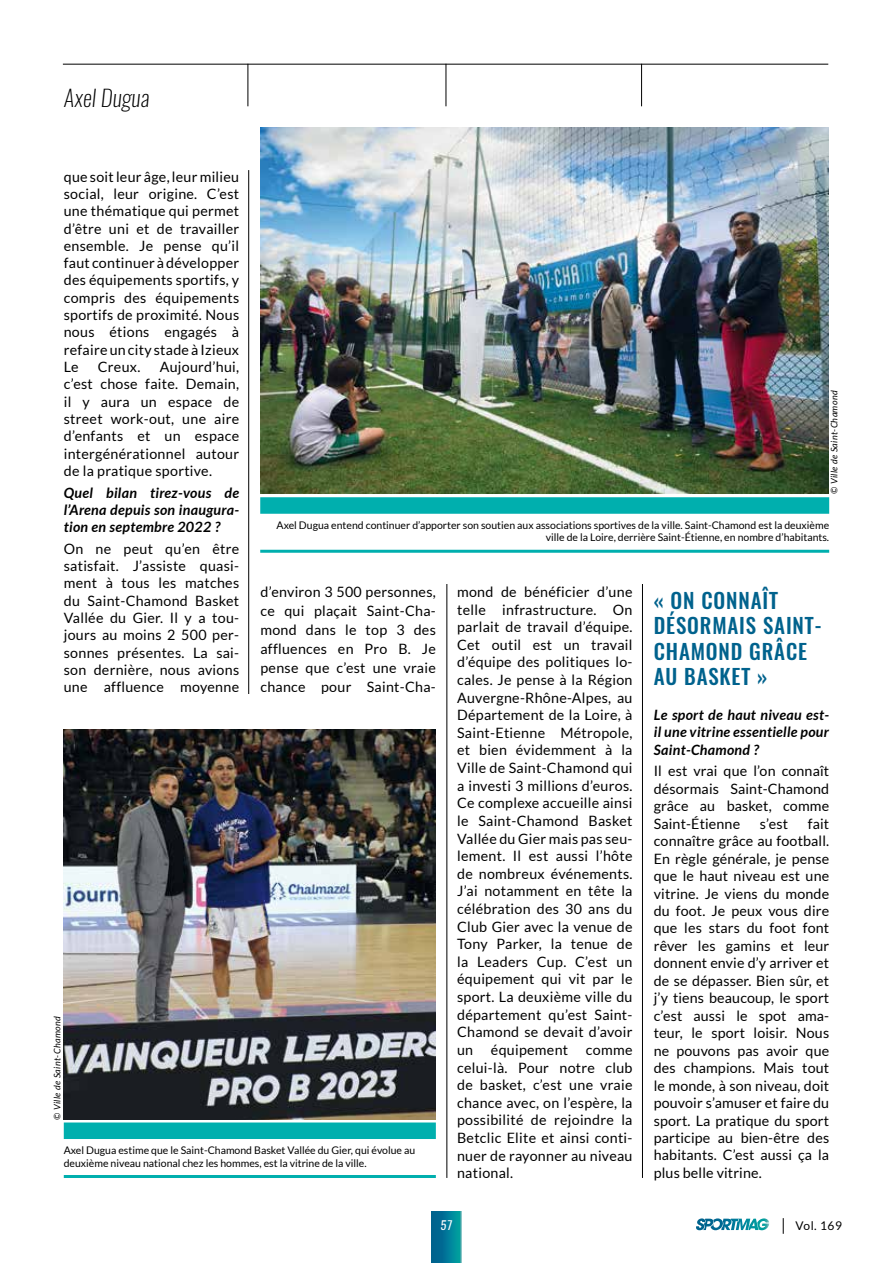
<style>
.page{position:relative;width:893px;height:1263px;background:#fff}
.page>*{position:absolute;margin:0;border:0;box-sizing:border-box;transform-origin:0 0}
.t1{font:italic 200 22.5px "Oswald";letter-spacing:.01em;color:#000}
.t2{font:500 21px/25.5px "Oswald";letter-spacing:.04em;color:#00628d}
.t3{font:14.25px/17.5px "Lato";letter-spacing:.02em;color:#000;text-align:justify}
.t4{font:italic 700 14.25px/17.2px "Lato";letter-spacing:.02em;color:#000;text-align:justify}
.t5{font:12px "Lato";letter-spacing:.04em;color:#000}
.t6{font:italic 12px "Oswald";color:#fff}
.t7{font:10.5px/12.6px "Lato";color:#000}
.t8{font:italic 9px "Lato";letter-spacing:.04em;color:#000}
</style>
<div class="page">
<hr style="left:248px;top:170px;width:1px;height:1008px;background:#000">
<hr style="left:446px;top:170px;width:1px;height:1008px;background:#000">
<hr style="left:642px;top:170px;width:1px;height:1008px;background:#000">
<hr style="left:446px;top:64px;width:1px;height:42px;background:#000">
<hr style="left:248px;top:64px;width:1px;height:42px;background:#000">
<hr style="left:641px;top:64px;width:1px;height:42px;background:#000">
<hr style="left:63px;top:64px;width:765px;height:1px;background:#000">
<div style="left:64px;top:1122px;width:372px;height:17px;background:#00afae"></div>
<hr style="left:64px;top:1175px;width:372px;height:3px;background:#00afae">
<img style="left:64px;top:729px;width:372px;height:391px">
<div style="left:260px;top:477px;width:569px;height:107px;background:#fff"></div>
<div style="left:260px;top:497px;width:569px;height:17px;background:#00afae"></div>
<hr style="left:260px;top:550px;width:569px;height:3px;background:#00afae">
<img style="left:260px;top:128px;width:569px;height:366px">
<svg style="left:432px;top:1212px;width:29px;height:51px"></svg>
<svg style="left:783px;top:1218px;width:1px;height:16px"></svg>
<svg style="left:696px;top:1218px;width:73px;height:12px"></svg>
<h1 class="t1" style="left:64px;top:82px;width:87px">Axel Dugua</h1>
<p class="t3" style="left:64px;top:168px;width:177px">que soit leur âge, leur milieu social, leur origine. C’est une thématique qui permet d’être uni et de travailler ensemble. Je pense qu’il faut continuer à développer des équipements sportifs, y compris des équipements sportifs de proximité. Nous nous étions engagés à refaire un city stade à Izieux Le</p>
<p class="t3" style="left:64px;top:358px;width:177px;text-indent:96px">Aujourd’hui, c’est chose faite. Demain, il y aura un espace de street work-out, une aire d’enfants et un espace intergénérationnel autour de la pratique sportive.</p>
<p class="t4" style="left:64px;top:484px;width:177px">Quel bilan tirez-vous de l’Arena depuis son inaugura&shy;tion en septembre 2022 ?</p>
<p class="t3" style="left:64px;top:540px;width:177px">On ne peut qu’en être satisfait. J’assiste quasi&shy;ment à tous les matches du Saint-Chamond Basket Vallée du Gier. Il y a tou&shy;jours au moins 2 500 per&shy;sonnes présentes. La sai&shy;son dernière, nous avions une affluence moyenne</p>
<p class="t3" style="left:98px;top:358px;width:44px">Creux.</p>
<p class="t8" style="left:829px;top:494px;width:105px;rotate:-90deg">© Ville de Saint-Chamond</p>
<p class="t7" style="left:277px;top:518px;width:554px;text-align:right">Axel Dugua entend continuer d’apporter son soutien aux associations sportives de la ville. Saint-Chamond est la deuxième ville de la Loire, derrière Saint-Étienne, en nombre d’habitants.</p>
<p class="t3" style="left:260px;top:582px;width:177px;line-height:19px">d’environ 3 500 personnes, ce qui plaçait Saint-Cha&shy;mond dans le top 3 des affluences en Pro B. Je pense que c’est une vraie chance pour Saint-Cha-</p>
<p class="t3" style="left:457px;top:583px;width:177px">mond de bénéficier d’une telle infrastructure. On parlait de travail d’équipe.<br>Cet outil est un travail d’équipe des politiques lo&shy;cales. Je pense à la Région Auvergne-Rhône-Alpes, au Département de la Loire, à Saint-Etienne Métropole, et bien évidemment à la Ville de Saint-Chamond qui a investi 3 millions d’euros.<br>Ce complexe accueille ainsi le Saint-Chamond Basket Vallée du Gier mais pas seu&shy;lement. Il est aussi l’hôte de nombreux événements.<br>J’ai notamment en tête la célébration des 30 ans du Club Gier avec la venue de Tony Parker, la tenue de la Leaders Cup. C’est un équipement qui vit par le sport. La deuxième ville du département qu’est Saint-Chamond se devait d’avoir un équipement comme celui-là. Pour notre club de basket, c’est une vraie chance avec, on l’espère, la possibilité de rejoindre la Betclic Elite et ainsi conti&shy;nuer de rayonner au niveau national.</p>
<h2 class="t2" style="left:654px;top:588px;width:170px">« ON CONNAÎT<br>DÉSORMAIS SAINT-<br>CHAMOND GRÂCE<br>AU BASKET »</h2>
<p class="t4" style="left:654px;top:706px;width:177px">Le sport de haut niveau est&shy;il une vitrine essentielle pour Saint-Chamond ?</p>
<p class="t3" style="left:654px;top:762px;width:177px">Il est vrai que l’on connaît désormais Saint-Chamond grâce au basket, comme Saint-Étienne</p>
<p class="t3" style="left:760px;top:815px;width:30px">s’est</p>
<p class="t3" style="left:654px;top:815px;width:177px;text-indent:154px">fait connaître grâce au football.<br>En règle générale, je pense que le haut niveau est une vitrine. Je viens du monde du foot. Je peux vous dire que les stars du foot font rêver les gamins et leur donnent envie d’y arriver et de se dépasser. Bien sûr, et j’y tiens beaucoup, le sport c’est aussi le spot ama&shy;teur, le sport loisir. Nous ne pouvons pas avoir que des champions. Mais tout le monde, à son niveau, doit pouvoir s’amuser et faire du sport. La pratique du sport participe au bien-être des habitants. C’est aussi ça la plus belle vitrine.</p>
<p class="t8" style="left:52px;top:1120px;width:105px;rotate:-90deg">© Ville de Saint-Chamond</p>
<p class="t7" style="left:64px;top:1144px;width:353px">Axel Dugua estime que le Saint-Chamond Basket Vallée du Gier, qui évolue au deuxième niveau national chez les hommes, est la vitrine de la ville.</p>
<p class="t6" style="left:440px;top:1217px;width:13px">57</p>
<p class="t5" style="left:796px;top:1219px;width:48px">Vol. 169</p>
</div>
